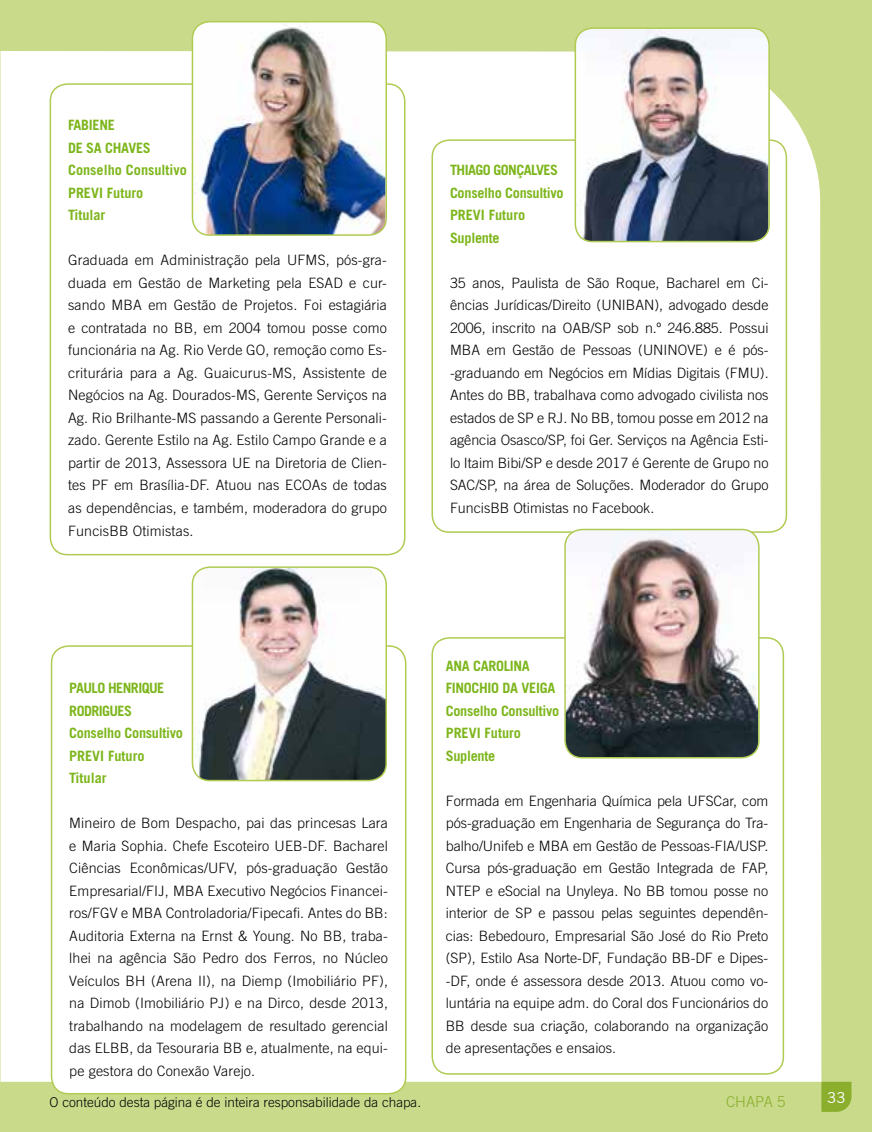
<style>
.page{position:relative;width:872px;height:1132px;background:#fff}
.page>*{position:absolute;margin:0;border:0;box-sizing:border-box;transform-origin:0 0}
.t1{font:300 15px "Trade Gothic";color:#8bae2d}
.t2{font:15px "Trade Gothic";color:#fff}
.t3{font:300 14.25px/22.5px "Trade Gothic";color:#000;text-align:justify}
.t4{font:700 14.25px/22.5px "Trade Gothic";letter-spacing:-.02em;color:#7db61c}
.t5{font:700 14.25px/22.5px "Trade Gothic";color:#7db61c}
.t6{font:300 13.5px "Trade Gothic";color:#000}
</style>
<div class="page">
<div style="left:0;top:0;width:872px;height:1131px;background:#c9db8b"></div>
<svg style="left:821px;top:1081px;width:30px;height:30px"></svg>
<div style="left:0;top:51px;width:821px;height:1030px;background:#fff"></div>
<div style="left:52px;top:645px;width:354px;height:448px;background:#fff;border-radius:17px"></div>
<div style="left:51px;top:645px;width:355px;height:449px;border:2px solid #b0cb52;border-radius:17px"></div>
<div style="left:432px;top:140px;width:354px;height:392px;background:#fff;border-radius:17px"></div>
<div style="left:431px;top:139px;width:356px;height:393px;border:2px solid #b0cb52;border-radius:17px"></div>
<img style="left:577px;top:30px;width:191px;height:211px">
<div style="left:574px;top:27px;width:196px;height:215px;border:2px solid #b0cb52;border-radius:17px"></div>
<div style="left:50px;top:84px;width:355px;height:470px;background:#fff;border-radius:17px"></div>
<div style="left:50px;top:83px;width:355px;height:472px;border:2px solid #b0cb52;border-radius:17px"></div>
<img style="left:192px;top:22px;width:192px;height:213px">
<div style="left:192px;top:21px;width:195px;height:215px;border:2px solid #b0cb52;border-radius:17px"></div>
<div style="left:432px;top:637px;width:351px;height:436px;background:#fff;border-radius:17px"></div>
<div style="left:431px;top:637px;width:353px;height:437px;border:2px solid #b0cb52;border-radius:17px"></div>
<img style="left:565px;top:529px;width:193px;height:228px">
<div style="left:564px;top:528px;width:195px;height:230px;border:2px solid #b0cb52;border-radius:17px"></div>
<img style="left:192px;top:567px;width:194px;height:213px">
<div style="left:192px;top:566px;width:195px;height:215px;border:2px solid #b0cb52;border-radius:17px"></div>
<p class="t5" style="left:68px;top:113px;width:120px">FABIENE<br>DE SA CHAVES<br>Conselho Consultivo<br>PREVI Futuro<br>Titular</p>
<p class="t3" style="left:68px;top:249px;width:320px">Graduada em Administração pela UFMS, pós-gra&shy;duada em Gestão de Marketing pela ESAD e cur&shy;sando MBA em Gestão de Projetos. Foi estagiária e contratada no BB, em 2004 tomou posse como funcionária na Ag. Rio Verde GO, remoção como Es&shy;criturária para a Ag. Guaicurus-MS, Assistente de Negócios na Ag. Dourados-MS, Gerente Serviços na Ag. Rio Brilhante-MS passando a Gerente Personali&shy;zado. Gerente Estilo na Ag. Estilo Campo Grande e a partir de 2013, Assessora UE na Diretoria de Clien&shy;tes PF em Brasília-DF. Atuou nas ECOAs de todas as dependências, e também, moderadora do grupo FuncisBB Otimistas.</p>
<p class="t4" style="left:450px;top:158px;width:115px">THIAGO GONÇALVES<br>Conselho Consultivo<br>PREVI Futuro<br>Suplente</p>
<p class="t3" style="left:450px;top:271px;width:320px">35 anos, Paulista de São Roque, Bacharel em Ci&shy;ências Jurídicas/Direito (UNIBAN), advogado desde 2006, inscrito na OAB/SP sob n.º 246.885. Possui MBA em Gestão de Pessoas (UNINOVE) e é pós--graduando em Negócios em Mídias Digitais (FMU).<br>Antes do BB, trabalhava como advogado civilista nos estados de SP e RJ. No BB, tomou posse em 2012 na agência Osasco/SP, foi Ger. Serviços na Agência Esti&shy;lo Itaim Bibi/SP e desde 2017 é Gerente de Grupo no SAC/SP, na área de Soluções. Moderador do Grupo FuncisBB Otimistas no Facebook.</p>
<p class="t4" style="left:69px;top:676px;width:115px">PAULO HENRIQUE<br>RODRIGUES<br>Conselho Consultivo<br>PREVI Futuro<br>Titular</p>
<p class="t3" style="left:69px;top:811px;width:320px">Mineiro de Bom Despacho, pai das princesas Lara e Maria Sophia. Chefe Escoteiro UEB-DF. Bacharel Ciências Econômicas/UFV, pós-graduação Gestão Empresarial/FIJ, MBA Executivo Negócios Financei&shy;ros/FGV e MBA Controladoria/Fipecafi. Antes do BB:<br>Auditoria Externa na Ernst &amp; Young. No BB, traba&shy;lhei na agência São Pedro dos Ferros, no Núcleo Veículos BH (Arena II), na Diemp (Imobiliário PF), na Dimob (Imobiliário PJ) e na Dirco, desde 2013, trabalhando na modelagem de resultado gerencial das ELBB, da Tesouraria BB e, atualmente, na equi&shy;pe gestora do Conexão Varejo.</p>
<p class="t6" style="left:50px;top:1094px;width:373px">O conteúdo desta página é de inteira responsabilidade da chapa.</p>
<p class="t4" style="left:446px;top:653px;width:115px">ANA CAROLINA<br>FINOCHIO DA VEIGA<br>Conselho Consultivo<br>PREVI Futuro<br>Suplente</p>
<p class="t3" style="left:446px;top:789px;width:324px">Formada em Engenharia Química pela UFSCar, com pós-graduação em Engenharia de Segurança do Tra&shy;balho/Unifeb e MBA em Gestão de Pessoas-FIA/USP.<br>Cursa pós-graduação em Gestão Integrada de FAP, NTEP e eSocial na Unyleya. No BB tomou posse no interior de SP e passou pelas seguintes dependên&shy;cias: Bebedouro, Empresarial São José do Rio Preto (SP), Estilo Asa Norte-DF, Fundação BB-DF e Dipes--DF, onde é assessora desde 2013. Atuou como vo&shy;luntária na equipe adm. do Coral dos Funcionários do BB desde sua criação, colaborando na organização de apresentações e ensaios.</p>
<p class="t1" style="left:726px;top:1092px;width:61px">CHAPA 5</p>
<p class="t2" style="left:827px;top:1087px;width:20px">33</p>
</div>
